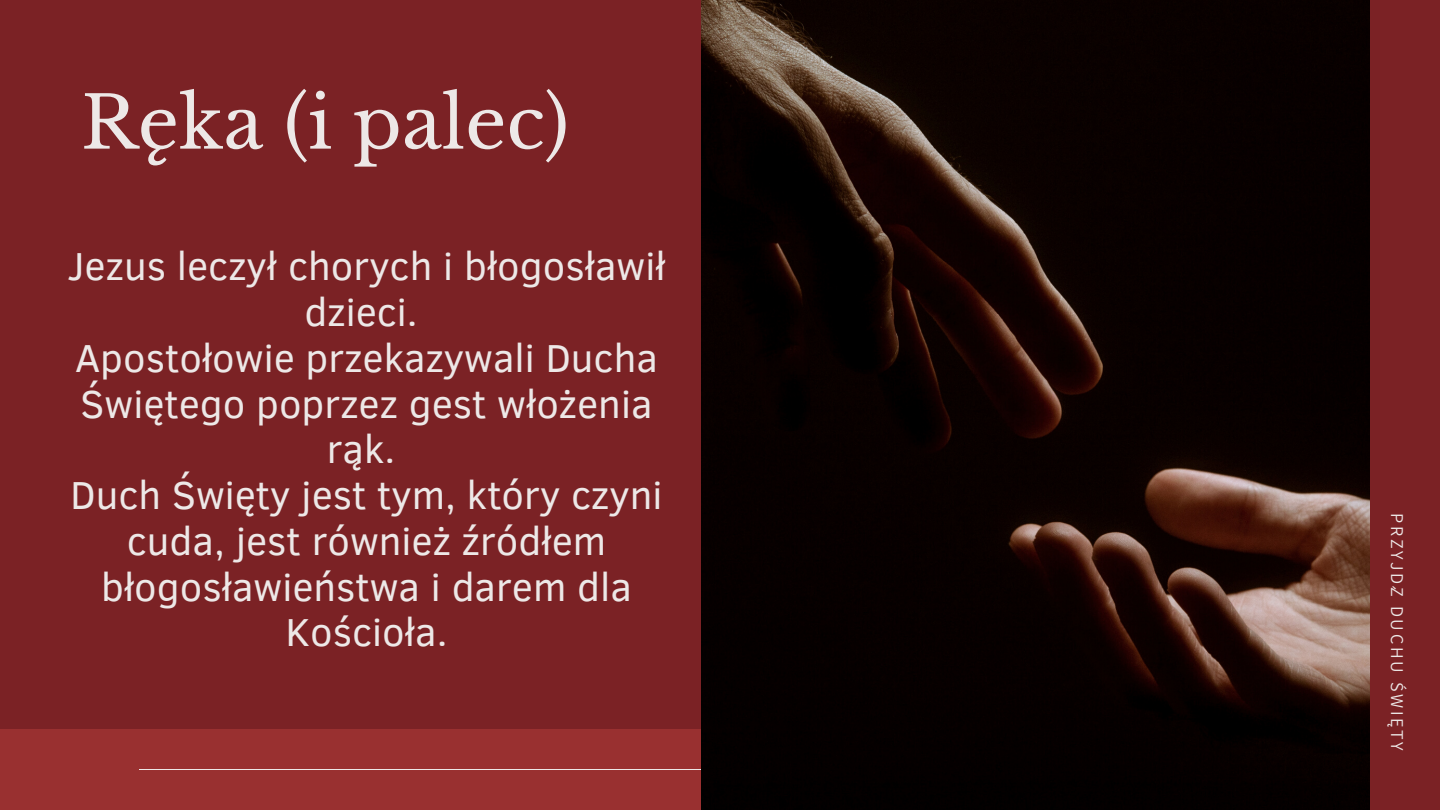
<style>
.page{position:relative;width:1440px;height:810px;background:#7b2225}
.page>*{position:absolute;margin:0;border:0;box-sizing:border-box;transform-origin:0 0}
.t1{font:72px "Libre Baskerville";color:#ede8e7}
.t2{font:40px/45.8px "Clear Sans";color:#ede8e7;text-align:center}
.t3{font:18px "Assistant";letter-spacing:.15em;color:#ede8e7}
</style>
<div class="page">
<div style="left:0;top:729px;width:900px;height:81px;background:#993030"></div>
<hr style="left:140px;top:770px;width:601px;height:1px;background:#ede8e7">
<img style="left:702px;top:0;width:667px;height:810px">
<h1 class="t1" style="left:81px;top:79px;width:489px">Ręka (i palec)</h1>
<p class="t2" style="left:67px;top:241px;width:600px">Jezus leczył chorych i błogosławił dzieci.<br>Apostołowie przekazywali Ducha<br>Świętego poprzez gest włożenia rąk.<br>Duch Święty jest tym, który czyni cuda, jest również źródłem błogosławieństwa i darem dla<br>Kościoła.</p>
<p class="t3" style="left:1410px;top:513px;width:73px;rotate:90deg">PRZYJD</p>
<p class="t3" style="left:1401px;top:587px;width:5px;rotate:90deg">Ź</p>
<p class="t3" style="left:1410px;top:606px;width:147px;rotate:90deg">DUCHU ŚWIĘTY</p>
</div>
